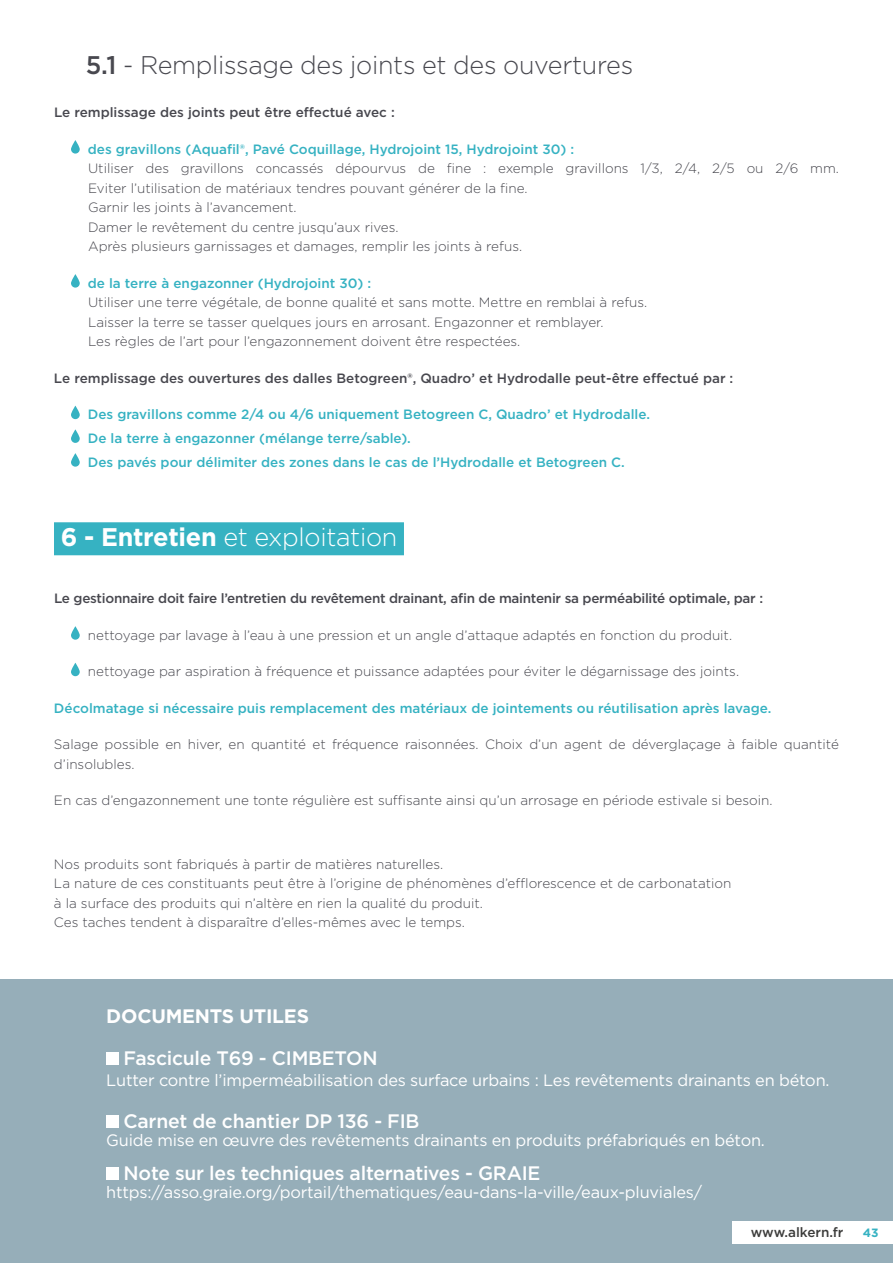
<style>
.page{position:relative;width:893px;height:1263px;background:#fff}
.page>*{position:absolute;margin:0;border:0;box-sizing:border-box;transform-origin:0 0}
.t1{font:300 25.5px "Gotham";letter-spacing:-.01em;color:#48484f}
.t2{font:300 25.5px "Gotham";letter-spacing:-.01em;color:#fff}
.t3{font:500 19.5px "Gotham";letter-spacing:-.01em;color:#fff}
.t4{font:700 19.5px "Gotham";letter-spacing:-.01em;color:#fff}
.t5{font:16.5px "Gotham";letter-spacing:-.01em;color:#fff}
.t6{font:300 13.5px/19.5px "Gotham";color:#48484f}
.t7{font:500 13.5px/23.7px "Gotham";color:#36b2c2}
.t8{font:500 13.5px "Gotham";color:#48484f}
.t9{font:500 13.5px "Gotham";letter-spacing:-.02em;color:#48484f}
.t10{font:500 13.5px "Gotham";color:#3c3c3b}
.t11{font:700 12px "Gotham";color:#36b2c2}
.s1{font-weight:500}
.s2{font-weight:700}
</style>
<div class="page">
<svg style="left:71px;top:626px;width:9px;height:14px"></svg>
<svg style="left:71px;top:663px;width:9px;height:13px"></svg>
<div style="left:54px;top:522px;width:350px;height:33px;background:#36b2c2"></div>
<svg style="left:71px;top:140px;width:9px;height:14px"></svg>
<svg style="left:71px;top:274px;width:9px;height:14px"></svg>
<svg style="left:71px;top:406px;width:9px;height:13px"></svg>
<svg style="left:71px;top:429px;width:9px;height:14px"></svg>
<svg style="left:71px;top:453px;width:9px;height:14px"></svg>
<div style="left:0;top:979px;width:893px;height:284px;background:#96aeb9"></div>
<div style="left:106px;top:1052px;width:12px;height:13px;background:#fff"></div>
<div style="left:106px;top:1115px;width:12px;height:13px;background:#fff"></div>
<div style="left:106px;top:1167px;width:12px;height:13px;background:#fff"></div>
<div style="left:732px;top:1221px;width:161px;height:22px;background:#fff"></div>
<h1 class="t1" style="left:86px;top:49px;width:549px"><span class="s1">5.1</span> - Remplissage des joints et des ouvertures</h1>
<p class="t8" style="left:54px;top:103px;width:342px">Le remplissage des joints peut être effectué avec :</p>
<p class="t7" style="left:88px;top:137px;width:488px">des gravillons (Aquafil®, Pavé Coquillage, Hydrojoint 15, Hydrojoint 30) :</p>
<p class="t6" style="left:88px;top:158px;width:752px">Utiliser des gravillons concassés dépourvus de fine : exemple gravillons 1/3, 2/4, 2/5 ou 2/6 mm.<br>Eviter l’utilisation de matériaux tendres pouvant générer de la fine.<br>Garnir les joints à l’avancement.<br>Damer le revêtement du centre jusqu’aux rives.<br>Après plusieurs garnissages et damages, remplir les joints à refus.</p>
<p class="t7" style="left:88px;top:271px;width:285px">de la terre à engazonner (Hydrojoint 30) :</p>
<p class="t6" style="left:88px;top:292px;width:561px">Utiliser une terre végétale, de bonne qualité et sans motte. Mettre en remblai à refus.<br>Laisser la terre se tasser quelques jours en arrosant. Engazonner et remblayer.<br>Les règles de l’art pour l’engazonnement doivent être respectées.</p>
<p class="t8" style="left:54px;top:369px;width:681px">Le remplissage des ouvertures des dalles Betogreen®, Quadro’ et Hydrodalle peut-être effectué par :</p>
<p class="t7" style="left:88px;top:402px;width:564px">Des gravillons comme 2/4 ou 4/6 uniquement Betogreen C, Quadro’ et Hydrodalle.<br>De la terre à engazonner (mélange terre/sable).<br>Des pavés pour délimiter des zones dans le cas de l’Hydrodalle et Betogreen C.</p>
<h1 class="t2" style="left:61px;top:521px;width:338px"><span class="s2">6 - Entretien</span> et exploitation</h1>
<p class="t9" style="left:54px;top:589px;width:711px">Le gestionnaire doit faire l’entretien du revêtement drainant, afin de maintenir sa perméabilité optimale, par :</p>
<p class="t6" style="left:88px;top:625px;width:646px">nettoyage par lavage à l’eau à une pression et un angle d’attaque adaptés en fonction du produit.</p>
<p class="t6" style="left:88px;top:661px;width:653px">nettoyage par aspiration à fréquence et puissance adaptées pour éviter le dégarnissage des joints.</p>
<p class="t7" style="left:54px;top:696px;width:719px">Décolmatage si nécessaire puis remplacement des matériaux de jointements ou réutilisation après lavage.</p>
<p class="t6" style="left:54px;top:734px;width:786px">Salage possible en hiver, en quantité et fréquence raisonnées. Choix d’un agent de déverglaçage à faible quantité d’insolubles.</p>
<p class="t6" style="left:54px;top:790px;width:720px">En cas d’engazonnement une tonte régulière est suffisante ainsi qu’un arrosage en période estivale si besoin.</p>
<p class="t6" style="left:54px;top:854px;width:679px">Nos produits sont fabriqués à partir de matières naturelles.<br>La nature de ces constituants peut être à l’origine de phénomènes d’efflorescence et de carbonatation à la surface des produits qui n’altère en rien la qualité du produit.<br>Ces taches tendent à disparaître d’elles-mêmes avec le temps.</p>
<h2 class="t4" style="left:106px;top:1003px;width:204px">DOCUMENTS UTILES</h2>
<h2 class="t3" style="left:124px;top:1046px;width:256px">Fascicule T69 - CIMBETON</h2>
<p class="t5" style="left:106px;top:1070px;width:725px">Lutter contre l’imperméabilisation des surface urbains : Les revêtements drainants en béton.</p>
<h2 class="t3" style="left:124px;top:1109px;width:297px">Carnet de chantier DP 136 - FIB</h2>
<p class="t5" style="left:106px;top:1130px;width:660px">Guide mise en œuvre des revêtements drainants en produits préfabriqués en béton.</p>
<h2 class="t3" style="left:124px;top:1160px;width:418px">Note sur les techniques alternatives - GRAIE</h2>
<p class="t5" style="left:106px;top:1182px;width:597px">https://asso.graie.org/portail/thematiques/eau-dans-la-ville/eaux-pluviales/</p>
<p class="t10" style="left:751px;top:1223px;width:94px">www.alkern.fr</p>
<p class="t11" style="left:863px;top:1225px;width:17px">43</p>
</div>
